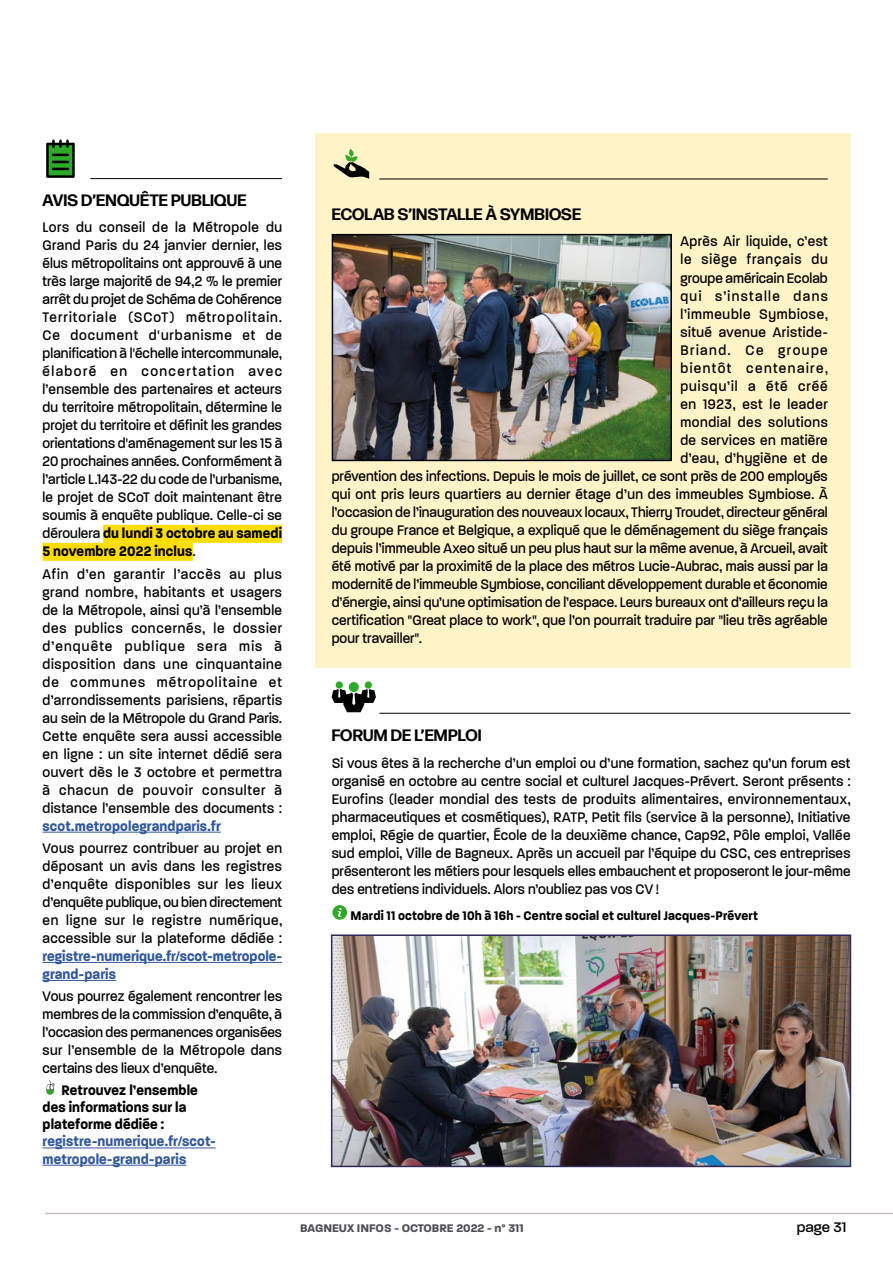
<style>
.page{position:relative;width:893px;height:1263px;background:#fff}
.page>*{position:absolute;margin:0;border:0;box-sizing:border-box;transform-origin:0 0}
.t1{font:700 16.5px "Forma DJR Deck";letter-spacing:.005em;color:#000}
.t2{font:500 15px/18px "Paralucent";letter-spacing:.01em;color:#000;text-align:justify;scale:.9 1}
.t3{font:700 15px/18px "Paralucent";letter-spacing:.01em;color:#32589c;scale:.9 1}
.t4{font:500 15px "Paralucent";letter-spacing:.04em;color:#000;scale:.9 1}
.t5{font:700 15px/17.2px "Paralucent";letter-spacing:.01em;color:#000;scale:.9 1}
.t6{font:500 15px "Paralucent";letter-spacing:.035em;color:#000;scale:.9 1}
.t7{font:500 15px "Paralucent";letter-spacing:.105em;color:#000;scale:.9 1}
.t8{font:500 15px "Paralucent";letter-spacing:.055em;color:#000;scale:.9 1}
.t9{font:500 15px "Paralucent";letter-spacing:.065em;color:#000;scale:.9 1}
.t10{font:500 15px "Paralucent";letter-spacing:.075em;color:#000;scale:.9 1}
.t11{font:500 15px "Paralucent";letter-spacing:.11em;color:#000;scale:.9 1}
.t12{font:500 15px "Paralucent";letter-spacing:.01em;color:#000}
.t13{font:700 13.5px "Paralucent";letter-spacing:.015em;color:#000;scale:.9 1}
.t14{font:700 12px "Paralucent";color:#514f53}
.s1{font-weight:700}
</style>
<div class="page">
<hr style="left:45px;top:1213px;width:848px;height:1px;background:#c9c1bd">
<div style="left:315px;top:133px;width:535px;height:535px;background:#fff4c8"></div>
<div style="left:103px;top:525px;width:179px;height:18px;background:#fd0"></div>
<div style="left:43px;top:543px;width:150px;height:18px;background:#fd0"></div>
<hr style="left:43px;top:832px;width:178px;height:1px;background:#32589c">
<hr style="left:43px;top:962px;width:239px;height:1px;background:#32589c">
<hr style="left:43px;top:980px;width:73px;height:1px;background:#32589c">
<hr style="left:43px;top:1147px;width:173px;height:1px;background:#32589c">
<hr style="left:43px;top:1165px;width:143px;height:1px;background:#32589c">
<svg style="left:46px;top:1080px;width:9px;height:15px"></svg>
<svg style="left:332px;top:905px;width:15px;height:15px"></svg>
<svg style="left:46px;top:140px;width:29px;height:38px"></svg>
<div style="left:349px;top:682px;width:10px;height:10px;background:#2fa929;border-radius:50%"></div>
<div style="left:336px;top:681px;width:7px;height:8px;background:#2fa929;border-radius:50%"></div>
<div style="left:365px;top:681px;width:7px;height:8px;background:#2fa929;border-radius:50%"></div>
<svg style="left:332px;top:689px;width:44px;height:23px"></svg>
<hr style="left:90px;top:178px;width:192px;height:1px;background:#000">
<hr style="left:379px;top:713px;width:471px;height:1px;background:#000">
<hr style="left:379px;top:179px;width:449px;height:1px;background:#000">
<svg style="left:333px;top:149px;width:36px;height:30px"></svg>
<img style="left:335px;top:237px;width:334px;height:221px">
<div style="left:332px;top:234px;width:340px;height:227px;border:2px solid #000"></div>
<img style="left:334px;top:937px;width:514px;height:227px">
<div style="left:331px;top:934px;width:520px;height:233px;border:2px solid #302855"></div>
<p class="t1" style="left:43px;top:189px;width:206px">AVIS D’ENQUÊTE PUBLIQUE</p>
<p class="t2" style="left:43px;top:218px;width:268px">Lors du conseil de la Métropole du Grand Paris du 24 janvier dernier, les élus métropolitains ont approuvé à une très large majorité de 94,2 % le premier arrêt du projet de Schéma de Cohérence Territoriale (SCoT) métropolitain.<br>Ce document d'urbanisme et de planification à l'échelle intercommunale, élaboré en concertation avec l’ensemble des partenaires et acteurs du territoire métropolitain, détermine le projet du territoire et définit les grandes orientations d'aménagement sur les 15 à 20 prochaines années. Conformément à l’article L.143-22 du code de l’urbanisme, le projet de SCoT doit maintenant être soumis à enquête publique. Celle-ci se déroulera <span class="s1">du lundi 3 octobre au samedi 5 novembre 2022 inclus</span>.</p>
<p class="t2" style="left:43px;top:565px;width:268px">Afin d’en garantir l’accès au plus grand nombre, habitants et usagers de la Métropole, ainsi qu’à l’ensemble des publics concernés, le dossier d’enquête publique sera mis à disposition dans une cinquantaine de communes métropolitaine et d’arrondissements parisiens, répartis au sein de la Métropole du Grand Paris.<br>Cette enquête sera aussi accessible en ligne : un site internet dédié sera ouvert dès le 3 octobre et permettra à chacun de pouvoir consulter à distance l’ensemble des documents :</p>
<p class="t3" style="left:43px;top:817px;width:199px">scot.metropolegrandparis.fr</p>
<p class="t2" style="left:43px;top:839px;width:268px">Vous pourrez contribuer au projet en déposant un avis dans les registres d’enquête disponibles sur les lieux d’enquête publique, ou bien directement en ligne sur le registre numérique, accessible sur la plateforme dédiée :</p>
<p class="t3" style="left:43px;top:947px;width:268px">registre-numerique.fr/scot-metropole&shy;grand-paris</p>
<p class="t2" style="left:43px;top:987px;width:268px">Vous pourrez également rencontrer les membres de la commission d’enquête, à l’occasion des permanences organisées sur l’ensemble de la Métropole dans certains des lieux d’enquête.</p>
<p class="t5" style="left:43px;top:1081px;width:174px;text-indent:19px">Retrouvez l’ensemble des informations sur la plateforme dédiée :</p>
<p class="t3" style="left:43px;top:1133px;width:194px;line-height:17.2px">registre-numerique.fr/scot&shy;metropole-grand-paris</p>
<p class="t1" style="left:332px;top:204px;width:251px">ECOLAB S’INSTALLE À SYMBIOSE</p>
<p class="t6" style="left:680px;top:233px;width:165px">Après Air liquide, c’est</p>
<p class="t9" style="left:680px;top:251px;width:165px">le siège français du</p>
<p class="t2" style="left:680px;top:269px;width:165px">groupe américain Ecolab</p>
<p class="t7" style="left:680px;top:287px;width:165px">qui s’installe dans</p>
<p class="t8" style="left:680px;top:305px;width:165px">l’immeuble Symbiose,</p>
<p class="t4" style="left:680px;top:323px;width:165px">situé avenue Aristide-</p>
<p class="t11" style="left:680px;top:341px;width:165px">Briand. Ce groupe</p>
<p class="t7" style="left:680px;top:359px;width:165px">bientôt centenaire,</p>
<p class="t10" style="left:680px;top:377px;width:165px">puisqu’il a été créé</p>
<p class="t4" style="left:680px;top:395px;width:165px">en 1923, est le leader</p>
<p class="t4" style="left:680px;top:413px;width:165px">mondial des solutions</p>
<p class="t2" style="left:680px;top:431px;width:165px">de services en matière</p>
<p class="t6" style="left:680px;top:449px;width:165px">d’eau, d’hygiène et de</p>
<p class="t2" style="left:332px;top:467px;width:553px">prévention des infections. Depuis le mois de juillet, ce sont près de 200 employés</p>
<p class="t2" style="left:332px;top:485px;width:553px">qui ont pris leurs quartiers au dernier étage d’un des immeubles Symbiose. À</p>
<p class="t2" style="left:332px;top:503px;width:553px">l’occasion de l’inauguration des nouveaux locaux, Thierry Troudet, directeur général</p>
<p class="t2" style="left:332px;top:521px;width:553px">du groupe France et Belgique, a expliqué que le déménagement du siège français</p>
<p class="t2" style="left:332px;top:539px;width:553px">depuis l’immeuble Axeo situé un peu plus haut sur la même avenue, à Arcueil, avait</p>
<p class="t2" style="left:332px;top:557px;width:553px">été motivé par la proximité de la place des métros Lucie-Aubrac, mais aussi par la</p>
<p class="t2" style="left:332px;top:575px;width:553px">modernité de l’immeuble Symbiose, conciliant développement durable et économie</p>
<p class="t2" style="left:332px;top:593px;width:553px">d’énergie, ainsi qu’une optimisation de l’espace. Leurs bureaux ont d’ailleurs reçu la</p>
<p class="t2" style="left:332px;top:611px;width:553px">certification "Great place to work", que l’on pourrait traduire par "lieu très agréable</p>
<p class="t2" style="left:332px;top:629px;width:102px">pour travailler".</p>
<p class="t1" style="left:332px;top:725px;width:151px">FORUM DE L’EMPLOI</p>
<p class="t2" style="left:332px;top:754px;width:578px">Si vous êtes à la recherche d’un emploi ou d’une formation, sachez qu’un forum est organisé en octobre au centre social et culturel Jacques-Prévert. Seront présents :<br>Eurofins (leader mondial des tests de produits alimentaires, environnementaux, pharmaceutiques et cosmétiques), RATP, Petit fils (service à la personne), Initiative emploi, Régie de quartier, École de la deuxième chance, Cap92, Pôle emploi, Vallée sud emploi, Ville de Bagneux. Après un accueil par l’équipe du CSC, ces entreprises présenteront les métiers pour lesquels elles embauchent et proposeront le jour-même des entretiens individuels. Alors n’oubliez pas vos CV !</p>
<p class="t13" style="left:351px;top:907px;width:454px">Mardi 11 octobre de 10h à 16h - Centre social et culturel Jacques-Prévert</p>
<p class="t14" style="left:300px;top:1221px;width:225px">BAGNEUX INFOS - OCTOBRE 2022 - n° 311</p>
<p class="t12" style="left:797px;top:1218px;width:51px">page 31</p>
</div>
